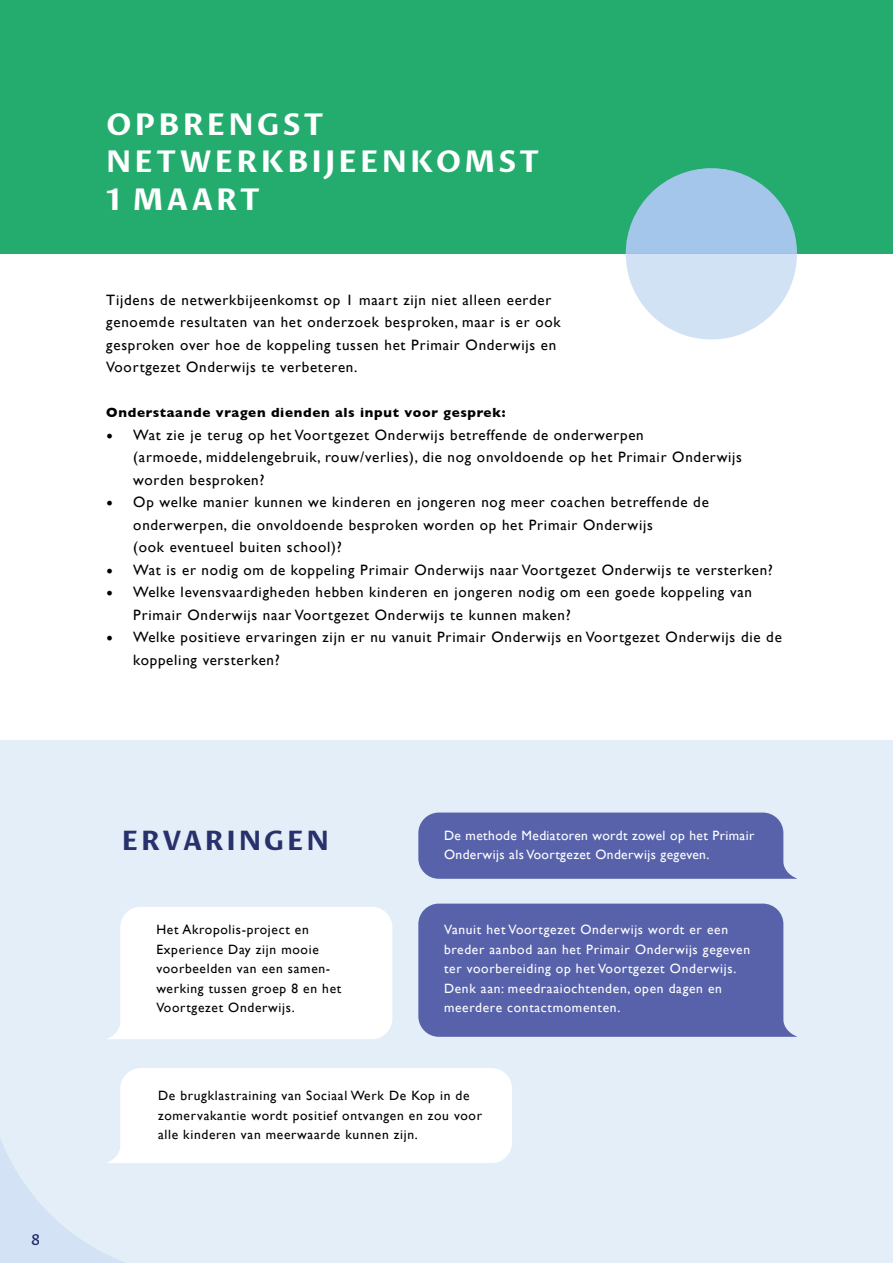
<style>
.page{position:relative;width:893px;height:1263px;background:#fff}
.page>*{position:absolute;margin:0;border:0;box-sizing:border-box;transform-origin:0 0}
.t1{font:700 30px/37.5px "Proza Libre";letter-spacing:.1em;color:#fff}
.t2{font:700 26.85px "Proza Libre";letter-spacing:.1em;color:#28316c}
.t3{font:15px/22.5px "Gill Sans";letter-spacing:.05em;color:#000}
.t4{font:500 15px "Proza Libre";color:#28316c}
.t5{font:13.5px/19.5px "Gill Sans";letter-spacing:.05em;color:#000}
.t6{font:13.5px/19.5px "Gill Sans";letter-spacing:.05em;color:#fff}
.t7{font:13.5px/19.5px "Gill Sans";letter-spacing:.03em;color:#fff}
.t8{font:700 13.5px "Gill Sans";letter-spacing:.05em;color:#000}
.s1{font-family:"Minion Pro";font-size:18px}
</style>
<div class="page">
<div style="left:0;top:740px;width:893px;height:523px;background:#e3eef8"></div>
<div style="left:0;top:0;width:893px;height:254px;background:#24ac6e"></div>
<div style="left:626px;top:168px;width:171px;height:171px;background:#d1e2f4;border-radius:50%"></div>
<svg style="left:626px;top:168px;width:171px;height:86px"></svg>
<svg style="left:418px;top:812px;width:379px;height:67px;background:#5e69af"></svg>
<div style="left:418px;top:903px;width:379px;height:134px;background:#5762ab"></div>
<div style="left:107px;top:907px;width:285px;height:132px;background:#fff"></div>
<svg style="left:0;top:1068px;width:512px;height:195px"></svg>
<p class="t4" style="left:30px;top:1230px;width:11px">8</p>
<h1 class="t1" style="left:106px;top:106px;width:435px">OPBRENGST<br>NETWERKBIJEENKOMST<br>1 MAART</h1>
<p class="t3" style="left:106px;top:288px;width:456px">Tijdens de netwerkbijeenkomst op 1 maart zijn niet alleen eerder genoemde resultaten van het onderzoek besproken, maar is er ook gesproken over hoe de koppeling tussen het Primair Onderwijs en Voortgezet Onderwijs te verbeteren.</p>
<p class="t8" style="left:106px;top:402px;width:401px">Onderstaande vragen dienden als input voor gesprek:</p>
<p class="t3" style="left:133px;top:423px;width:610px;text-indent:-27px"><span class="s1">•</span> Wat zie je terug op het Voortgezet Onderwijs betreffende de onderwerpen<br>(armoede, middelengebruik, rouw/verlies), die nog onvoldoende op het Primair Onderwijs worden besproken?</p>
<p class="t3" style="left:133px;top:491px;width:577px;text-indent:-27px"><span class="s1">•</span> Op welke manier kunnen we kinderen en jongeren nog meer coachen betreffende de onderwerpen, die onvoldoende besproken worden op het Primair Onderwijs<br>(ook eventueel buiten school)?</p>
<p class="t3" style="left:106px;top:558px;width:668px"><span class="s1">•</span> Wat is er nodig om de koppeling Primair Onderwijs naar Voortgezet Onderwijs te versterken?</p>
<p class="t3" style="left:133px;top:581px;width:620px;text-indent:-27px"><span class="s1">•</span> Welke levensvaardigheden hebben kinderen en jongeren nodig om een goede koppeling van<br>Primair Onderwijs naar Voortgezet Onderwijs te kunnen maken?</p>
<p class="t3" style="left:133px;top:626px;width:650px;text-indent:-27px"><span class="s1">•</span> Welke positieve ervaringen zijn er nu vanuit Primair Onderwijs en Voortgezet Onderwijs die de koppeling versterken?</p>
<h2 class="t2" style="left:122px;top:824px;width:209px">ERVARINGEN</h2>
<p class="t7" style="left:444px;top:825px;width:312px">De methode Mediatoren wordt zowel op het Primair<br>Onderwijs als Voortgezet Onderwijs gegeven.</p>
<p class="t5" style="left:156px;top:920px;width:186px">Het Akropolis-project en<br>Experience Day zijn mooie voorbeelden van een samen&shy;werking tussen groep 8 en het<br>Voortgezet Onderwijs.</p>
<p class="t6" style="left:444px;top:920px;width:308px">Vanuit het Voortgezet Onderwijs wordt er een breder aanbod aan het Primair Onderwijs gegeven ter voorbereiding op het Voortgezet Onderwijs.<br>Denk aan: meedraaiochtenden, open dagen en meerdere contactmomenten.</p>
<p class="t5" style="left:158px;top:1085px;width:325px">De brugklastraining van Sociaal Werk De Kop in de zomervakantie wordt positief ontvangen en zou voor alle kinderen van meerwaarde kunnen zijn.</p>
</div>
